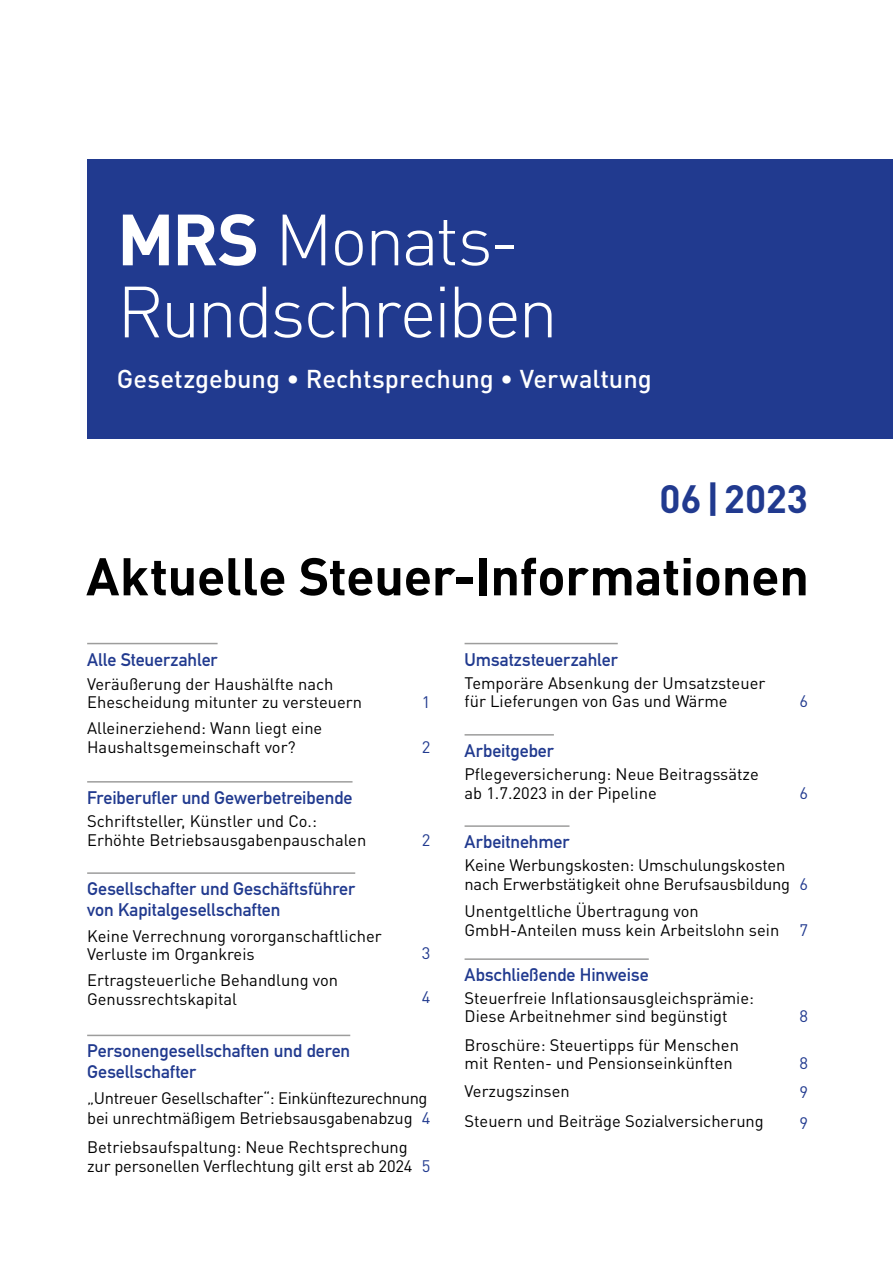
<style>
.page{position:relative;width:893px;height:1263px;background:#fff}
.page>*{position:absolute;margin:0;border:0;box-sizing:border-box;transform-origin:0 0}
.t1{font:300 71.25px/72px "DIN Pro";letter-spacing:-.04em;color:#fff}
.t2{font:700 52.2px "DIN Pro";letter-spacing:-.01em;color:#000}
.t3{font:700 39px "DIN Pro";letter-spacing:.005em;color:#213a8f}
.t4{font:500 25.5px "DIN Pro";color:#fff}
.t5{font:18px/21px "DIN Mittelschrift Std";letter-spacing:-.005em;color:#213a8f}
.t6{font:16.5px/18.8px "DIN Pro";color:#000}
.t7{font:16.5px/19.5px "DIN Pro";letter-spacing:-.02em;color:#000}
.t8{font:16.5px "DIN Pro";color:#213a8f}
.s1{font-weight:700}
.s2{color:#213a8f}
</style>
<div class="page">
<hr style="left:87px;top:643px;width:131px;height:1px;background:#9d9d9c">
<hr style="left:87px;top:781px;width:266px;height:1px;background:#9d9d9c">
<hr style="left:87px;top:872px;width:268px;height:2px;background:#9d9d9c">
<hr style="left:87px;top:1035px;width:263px;height:1px;background:#9d9d9c">
<hr style="left:465px;top:643px;width:153px;height:1px;background:#9d9d9c">
<hr style="left:465px;top:734px;width:89px;height:1px;background:#9d9d9c">
<hr style="left:465px;top:825px;width:104px;height:2px;background:#9d9d9c">
<hr style="left:465px;top:958px;width:184px;height:2px;background:#9d9d9c">
<div style="left:87px;top:160px;width:806px;height:279px;background:#213a8f"></div>
<h1 class="t1" style="left:117px;top:201px;width:443px"><span class="s1">MRS</span> Monats-<br>Rundschreiben</h1>
<h3 class="t4" style="left:117px;top:361px;width:536px">Gesetzgebung • Rechtsprechung • Verwaltung</h3>
<h3 class="t3" style="left:659px;top:473px;width:150px">06|2023</h3>
<h2 class="t2" style="left:86px;top:541px;width:724px">Aktuelle Steuer-Informationen</h2>
<p class="t5" style="left:87px;top:649px;width:132px">Alle Steuerzahler</p>
<p class="t6" style="left:87px;top:674px;width:276px;line-height:18px">Veräußerung der Haushälfte nach<br>Ehescheidung mitunter zu versteuern</p>
<p class="t6" style="left:87px;top:718px;width:237px">Alleinerziehend: Wann liegt eine<br>Haushaltsgemeinschaft vor?</p>
<p class="t5" style="left:87px;top:787px;width:267px">Freiberufler und Gewerbetreibende</p>
<p class="t6" style="left:87px;top:811px;width:281px">Schriftsteller, Künstler und Co.:<br>Erhöhte Betriebsausgabenpauschalen</p>
<p class="t5" style="left:87px;top:878px;width:270px">Gesellschafter und Geschäftsführer von Kapitalgesellschaften</p>
<p class="t6" style="left:87px;top:926px;width:296px;line-height:18px">Keine Verrechnung vororganschaftlicher<br>Verluste im Organkreis</p>
<p class="t6" style="left:87px;top:970px;width:252px">Ertragsteuerliche Behandlung von<br>Genussrechtskapital</p>
<p class="t8" style="left:422px;top:691px;width:10px">1</p>
<p class="t8" style="left:422px;top:736px;width:10px">2</p>
<p class="t8" style="left:422px;top:828px;width:10px">2</p>
<p class="t8" style="left:422px;top:941px;width:10px">3</p>
<p class="t8" style="left:422px;top:986px;width:10px">4</p>
<p class="t5" style="left:87px;top:1041px;width:265px">Personengesellschaften und deren<br>Gesellschafter</p>
<p class="t7" style="left:87px;top:1088px;width:345px">„Untreuer Gesellschafter“: Einkünftezurechnung bei unrechtmäßigem Betriebsausgabenabzug <span class="s2">4</span></p>
<p class="t6" style="left:87px;top:1137px;width:345px">Betriebsaufspaltung: Neue Rechtsprechung zur personellen Verflechtung gilt erst ab 2024 <span class="s2">5</span></p>
<p class="t5" style="left:465px;top:649px;width:155px">Umsatzsteuerzahler</p>
<p class="t6" style="left:465px;top:672px;width:302px">Temporäre Absenkung der Umsatzsteuer für Lieferungen von Gas und Wärme</p>
<p class="t5" style="left:465px;top:740px;width:91px">Arbeitgeber</p>
<p class="t6" style="left:465px;top:764px;width:296px">Pflegeversicherung: Neue Beitragssätze ab 1.7.2023 in der Pipeline</p>
<p class="t8" style="left:799px;top:690px;width:10px">6</p>
<p class="t8" style="left:799px;top:781px;width:10px">6</p>
<p class="t5" style="left:465px;top:831px;width:106px">Arbeitnehmer</p>
<p class="t6" style="left:465px;top:855px;width:345px">Keine Werbungskosten: Umschulungskosten nach Erwerbstätigkeit ohne Berufsausbildung <span class="s2">6</span></p>
<p class="t6" style="left:465px;top:901px;width:345px">Unentgeltliche Übertragung von<br>GmbH-Anteilen muss kein Arbeitslohn sein <span class="s2">7</span></p>
<p class="t5" style="left:465px;top:964px;width:186px">Abschließende Hinweise</p>
<p class="t6" style="left:465px;top:988px;width:291px;line-height:18px">Steuerfreie Inflationsausgleichsprämie:<br>Diese Arbeitnehmer sind begünstigt</p>
<p class="t8" style="left:799px;top:1005px;width:10px">8</p>
<p class="t6" style="left:465px;top:1035px;width:276px;line-height:18px">Broschüre: Steuertipps für Menschen mit Renten- und Pensionseinkünften</p>
<p class="t8" style="left:799px;top:1052px;width:10px">8</p>
<p class="t6" style="left:465px;top:1081px;width:107px">Verzugszinsen</p>
<p class="t8" style="left:799px;top:1081px;width:10px">9</p>
<p class="t6" style="left:465px;top:1111px;width:301px">Steuern und Beiträge Sozialversicherung</p>
<p class="t8" style="left:799px;top:1111px;width:10px">9</p>
</div>
